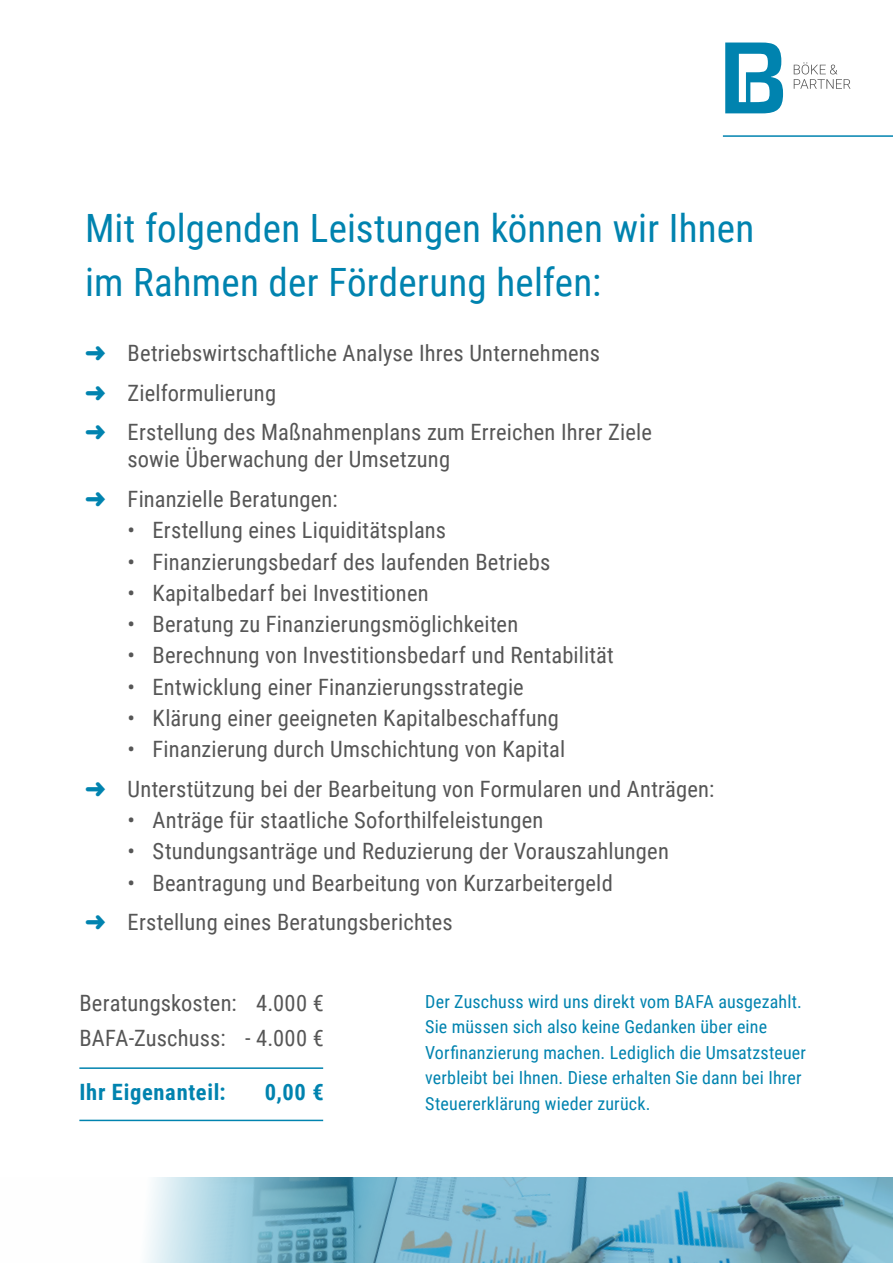
<style>
.page{position:relative;width:893px;height:1263px;background:#fff}
.page>*{position:absolute;margin:0;border:0;box-sizing:border-box;transform-origin:0 0}
.t1{font:39px/54px "Roboto Condensed";letter-spacing:.005em;color:#0083af}
.t2{font:22.5px/39.8px "Roboto Condensed";letter-spacing:.01em;color:#565656}
.t3{font:700 22.5px "Roboto Condensed";letter-spacing:.03em;color:#0083af}
.t4{font:18px/25.5px "Roboto Condensed";letter-spacing:.01em;color:#0083af}
.s1{color:#0083af}
</style>
<div class="page">
<hr style="left:723px;top:135px;width:170px;height:2px;background:#0083af">
<svg style="left:725px;top:43px;width:58px;height:70px"></svg>
<svg style="left:794px;top:62px;width:56px;height:27px"></svg>
<img style="left:146px;top:1178px;width:747px;height:85px">
<hr style="left:79px;top:1067px;width:244px;height:2px;background:#0083af">
<hr style="left:79px;top:1120px;width:244px;height:1px;background:#0083af">
<h1 class="t1" style="left:85px;top:200px;width:671px">Mit folgenden Leistungen können wir Ihnen im Rahmen der Förderung helfen:</h1>
<p class="t2" style="left:85px;top:332px;width:568px"><span class="s1">➜</span> Betriebswirtschaftliche Analyse Ihres Unternehmens<br><span class="s1">➜</span> Zielformulierung<br><span class="s1">➜</span> Erstellung des Maßnahmenplans zum Erreichen Ihrer Ziele</p>
<p class="t2" style="left:85px;top:439px;width:367px;text-indent:43px">sowie Überwachung der Umsetzung <span class="s1">➜</span> Finanzielle Beratungen:</p>
<p class="t2" style="left:128px;top:510px;width:320px">• Erstellung eines Liquiditätsplans</p>
<p class="t2" style="left:128px;top:541px;width:424px">• Finanzierungsbedarf des laufenden Betriebs</p>
<p class="t2" style="left:128px;top:572px;width:303px">• Kapitalbedarf bei Investitionen</p>
<p class="t2" style="left:128px;top:603px;width:392px">• Beratung zu Finanzierungsmöglichkeiten</p>
<p class="t2" style="left:128px;top:635px;width:488px">• Berechnung von Investitionsbedarf und Rentabilität</p>
<p class="t2" style="left:128px;top:666px;width:398px">• Entwicklung einer Finanzierungsstrategie</p>
<p class="t2" style="left:128px;top:697px;width:433px">• Klärung einer geeigneten Kapitalbeschaffung</p>
<p class="t2" style="left:85px;top:728px;width:631px;text-indent:43px">• Finanzierung durch Umschichtung von Kapital<br><span class="s1">➜</span> Unterstützung bei der Bearbeitung von Formularen und Anträgen:</p>
<p class="t2" style="left:128px;top:799px;width:417px">• Anträge für staatliche Soforthilfeleistungen</p>
<p class="t2" style="left:128px;top:831px;width:543px">• Stundungsanträge und Reduzierung der Vorauszahlungen</p>
<p class="t2" style="left:85px;top:862px;width:529px;text-indent:43px">• Beantragung und Bearbeitung von Kurzarbeitergeld <span class="s1">➜</span> Erstellung eines Beratungsberichtes</p>
<p class="t2" style="left:79px;top:984px;width:246px;line-height:35.5px">Beratungskosten: 4.000 €<br>BAFA-Zuschuss: - 4.000 €</p>
<p class="t3" style="left:79px;top:1076px;width:148px">Ihr Eigenanteil:</p>
<p class="t3" style="left:265px;top:1076px;width:61px">0,00 €</p>
<p class="t4" style="left:425px;top:988px;width:382px">Der Zuschuss wird uns direkt vom BAFA ausgezahlt.<br>Sie müssen sich also keine Gedanken über eine Vorfinanzierung machen. Lediglich die Umsatzsteuer verbleibt bei Ihnen. Diese erhalten Sie dann bei Ihrer Steuererklärung wieder zurück.</p>
</div>
